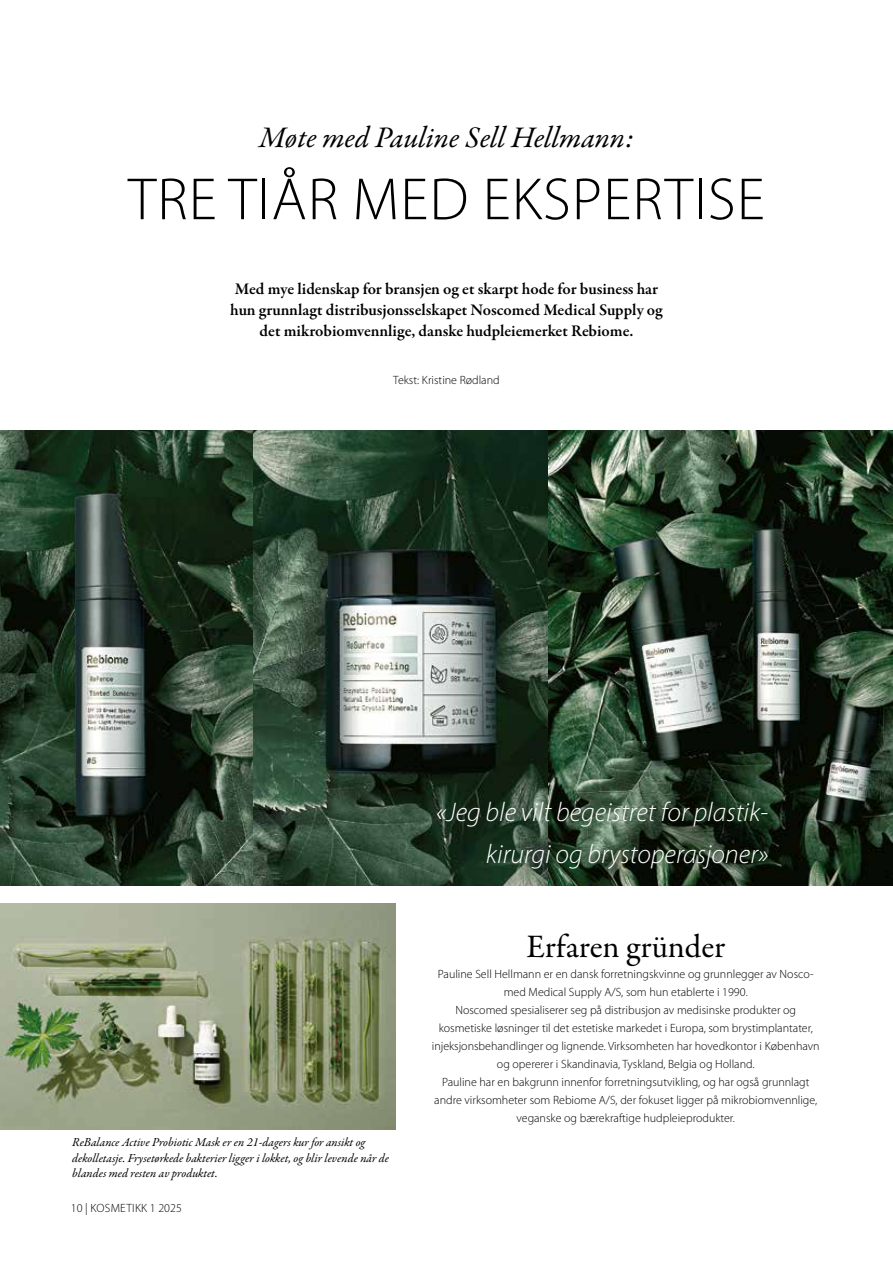
<style>
.page{position:relative;width:893px;height:1263px;background:#fff}
.page>*{position:absolute;margin:0;border:0;box-sizing:border-box;transform-origin:0 0}
.t1{font:300 60px "Myriad Pro";letter-spacing:.02em;color:#000}
.t2{font:33px "Garamond Premr Pro";color:#000}
.t3{font:italic 30px "Garamond Premr Pro";letter-spacing:-.005em;color:#000}
.t4{font:italic 300 27px/42px "Myriad Pro";color:#fff;text-align:right}
.t5{font:600 16.5px/21px "Garamond Premr Pro";color:#000;text-align:center}
.t6{font:italic 12.3px/15.3px "Garamond Premr Pro";letter-spacing:-.005em;color:#000}
.t7{font:300 12px/18px "Myriad Pro";color:#000;text-align:center}
.t8{font:300 12px "Myriad Pro";letter-spacing:.02em;color:#000}
</style>
<div class="page">
<img style="left:0;top:430px;width:549px;height:455px">
<img style="left:549px;top:430px;width:344px;height:455px">
<img style="left:0;top:904px;width:395px;height:226px">
<h3 class="t3" style="left:259px;top:119px;width:376px">Møte med Pauline Sell Hellmann:</h3>
<h1 class="t1" style="left:128px;top:166px;width:638px">TRE TIÅR MED EKSPERTISE</h1>
<h3 class="t5" style="left:230px;top:278px;width:434px">Med mye lidenskap for bransjen og et skarpt hode for business har hun grunnlagt distribusjonsselskapet Noscomed Medical Supply og det mikrobiomvennlige, danske hudpleiemerket Rebiome.</h3>
<p class="t7" style="left:393px;top:371px;width:108px">Tekst: Kristine Rødland</p>
<h3 class="t4" style="left:436px;top:791px;width:334px">«Jeg ble vilt begeistret for plastik&shy;kirurgi og brystoperasjoner»</h3>
<p class="t6" style="left:72px;top:1135px;width:318px">ReBalance Active Probiotic Mask er en 21-dagers kur for ansikt og dekolletasje. Frysetørkede bakterier ligger i lokket, og blir levende når de blandes med resten av produktet.</p>
<p class="t8" style="left:71px;top:1201px;width:112px">10 | KOSMETIKK 1 2025</p>
<h2 class="t2" style="left:526px;top:927px;width:200px">Erfaren gründer</h2>
<p class="t7" style="left:432px;top:965px;width:389px">Pauline Sell Hellmann er en dansk forretningskvinne og grunnlegger av Nosco&shy;med Medical Supply A/S, som hun etablerte i 1990.<br>Noscomed spesialiserer seg på distribusjon av medisinske produkter og kosmetiske løsninger til det estetiske markedet i Europa, som brystimplantater, injeksjonsbehandlinger og lignende. Virksomheten har hovedkontor i København og opererer i Skandinavia, Tyskland, Belgia og Holland.<br>Pauline har en bakgrunn innenfor forretningsutvikling, og har også grunnlagt andre virksomheter som Rebiome A/S, der fokuset ligger på mikrobiomvennlige, veganske og bærekraftige hudpleieprodukter.</p>
</div>
